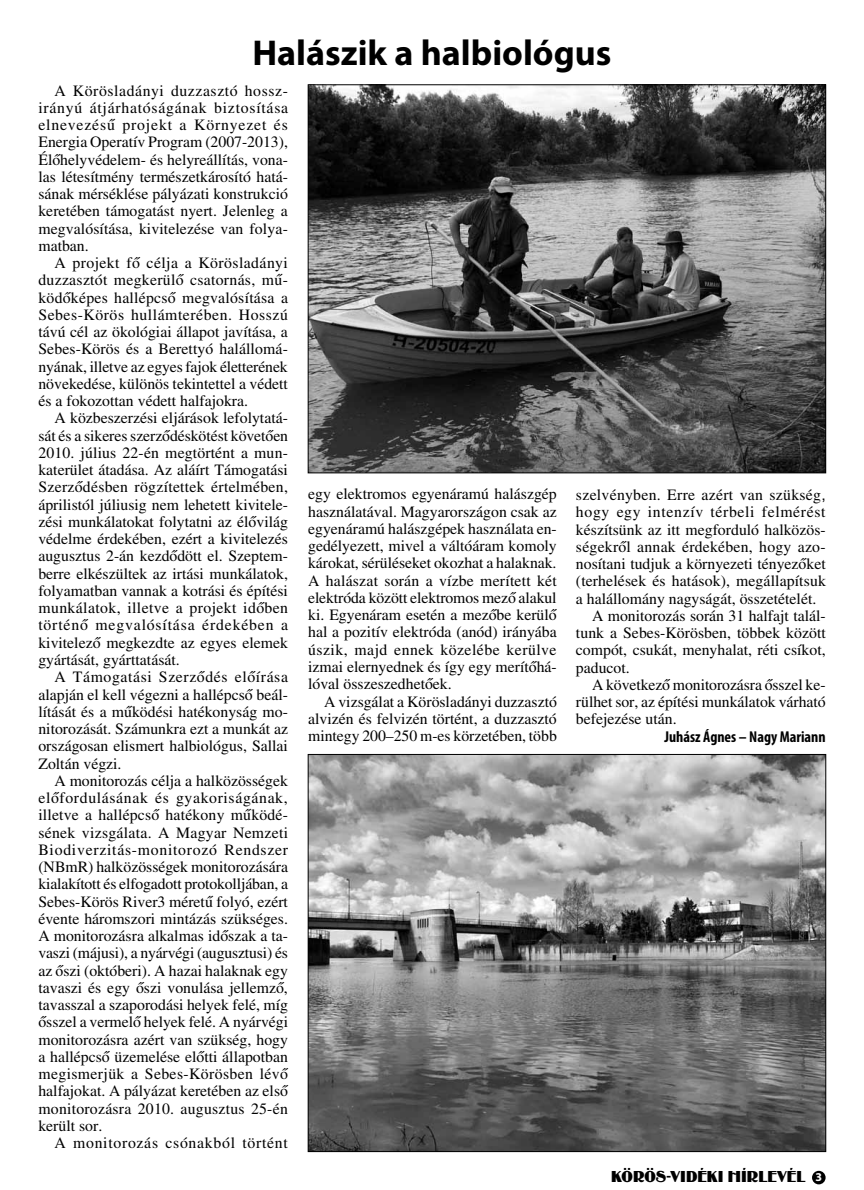
<style>
.page{position:relative;width:864px;height:1190px;background:#fff}
.page>*{position:absolute;margin:0;border:0;box-sizing:border-box;transform-origin:0 0}
.t1{font:700 36px "Myriad Pro";color:#000}
.t2{font:16.5px "Binner";letter-spacing:.005em;color:#000}
.t3{font:15.75px/17.2px "H Times";color:#000;text-align:justify}
.t4{font:15.75px "H Times";letter-spacing:.04em;color:#000}
.t5{font:15.75px "H Times";letter-spacing:.045em;color:#000}
.t6{font:700 condensed 15.75px "Myriad Pro";color:#000}
.s1{font-family:"Arial"}
.s2{font-family:"Myriad Pro";font-weight:700;font-size:12px;color:#fff}
</style>
<div class="page">
<div style="left:811px;top:1170px;width:14px;height:14px;background:#000;border-radius:50%"></div>
<img style="left:309px;top:86px;width:514px;height:385px">
<img style="left:309px;top:756px;width:514px;height:393px">
<h1 class="t1" style="left:252px;top:30px;width:360px">Halászik a halbiológus</h1>
<p class="t3" style="left:38px;top:82px;width:251px;text-indent:16px">A Körösladányi duzzasztó hossz&shy;irányú átjárhatóságának biztosítása elnevezésű projekt a Környezet és Energia Operatív Program (2007-2013), Élőhelyvédelem- és helyreállítás, vona&shy;las létesítmény természetkárosító hatá&shy;sának mérséklése pályázati konstrukció keretében támogatást nyert. Jelenleg a megvalósítása, kivitelezése van folya&shy;matban.</p>
<p class="t3" style="left:38px;top:255px;width:251px;text-indent:16px">A projekt fő célja a Körösladányi duzzasztót megkerülő csatornás, mű&shy;ködőképes hallépcső megvalósítása a Sebes-Körös hullámterében. Hosszú távú cél az ökológiai állapot javítása, a Sebes-Körös és a Berettyó halállomá&shy;nyának, illetve az egyes fajok életterének növekedése, különös tekintettel a védett és a fokozottan védett halfajokra.</p>
<p class="t3" style="left:38px;top:410px;width:251px;text-indent:16px">A közbeszerzési eljárások lefolytatá&shy;sát és a sikeres szerződéskötést követően 2010. július 22-én megtörtént a mun&shy;katerület átadása. Az aláírt Támogatási Szerződésben rögzítettek értelmében, áprilistól júliusig nem lehetett kivitele&shy;zési munkálatokat folytatni az élővilág védelme érdekében, ezért a kivitelezés augusztus 2-án kezdődött el. Szeptem&shy;berre elkészültek az irtási munkálatok, folyamatban vannak a kotrási és építési munkálatok, illetve a projekt időben történő megvalósítása érdekében a kivitelező megkezdte az egyes elemek gyártását, gyárttatását.</p>
<p class="t3" style="left:38px;top:669px;width:251px;text-indent:16px">A Támogatási Szerződés előírása alapján el kell végezni a hallépcső beál&shy;lítását és a működési hatékonyság mo&shy;nitorozását. Számunkra ezt a munkát az országosan elismert halbiológus, Sallai Zoltán végzi.</p>
<p class="t3" style="left:38px;top:772px;width:251px;text-indent:16px">A monitorozás célja a halközösségek előfordulásának és gyakoriságának, illetve a hallépcső hatékony működé&shy;sének vizsgálata. A Magyar Nemzeti Biodiverzitás-monitorozó Rendszer (NBmR) halközösségek monitorozására kialakított és elfogadott protokolljában, a Sebes-Körös River3 méretű folyó, ezért évente háromszori mintázás szükséges.<br>A monitorozásra alkalmas időszak a ta&shy;vaszi (májusi), a nyárvégi (augusztusi) és az őszi (októberi). A hazai halaknak egy tavaszi és egy őszi vonulása jellemző, tavasszal a szaporodási helyek felé, míg ősszel a vermelő helyek felé. A nyárvégi monitorozásra azért van szükség, hogy a hallépcső üzemelése előtti állapotban megismerjük a Sebes-Körösben lévő halfajokat. A pályázat keretében az első monitorozásra 2010. augusztus 25-én került sor.</p>
<p class="t5" style="left:54px;top:1133px;width:235px">A monitorozás csónakból történt</p>
<p class="t3" style="left:308px;top:486px;width:250px">egy elektromos egyenáramú halászgép használatával. Magyarországon csak az egyenáramú halászgépek használata en&shy;gedélyezett, mivel a váltóáram komoly károkat, sérüléseket okozhat a halaknak.<br>A halászat során a vízbe merített két elektróda között elektromos mező alakul ki. Egyenáram esetén a mezőbe kerülő hal a pozitív elektróda (anód) irányába úszik, majd ennek közelébe kerülve izmai elernyednek és így egy merítőhá&shy;lóval összeszedhetőek.</p>
<p class="t3" style="left:308px;top:693px;width:250px;text-indent:16px">A vizsgálat a Körösladányi duzzasztó alvizén és felvizén történt, a duzzasztó mintegy 200–250 m-es körzetében, több</p>
<p class="t3" style="left:575px;top:487px;width:251px">szelvényben. Erre azért van szükség<span class="s1">,</span></p>
<p class="t4" style="left:575px;top:503px;width:251px">hogy egy intenzív térbeli felmérést</p>
<p class="t3" style="left:575px;top:521px;width:251px">készítsünk az itt megforduló halközös-</p>
<p class="t3" style="left:575px;top:538px;width:251px">ségekről annak érdekében, hogy azo-</p>
<p class="t3" style="left:575px;top:556px;width:251px">nosítani tudjuk a környezeti tényezőket</p>
<p class="t3" style="left:575px;top:573px;width:251px">(terhelések és hatások), megállapítsuk</p>
<p class="t3" style="left:575px;top:590px;width:242px">a halállomány nagyságát, összetételét.</p>
<p class="t3" style="left:591px;top:607px;width:235px">A monitorozás során 31 halfajt talál-</p>
<p class="t3" style="left:575px;top:625px;width:251px">tunk a Sebes-Körösben, többek között</p>
<p class="t3" style="left:575px;top:642px;width:251px">compót, csukát, menyhalat, réti csíkot,</p>
<p class="t3" style="left:575px;top:659px;width:55px">paducot.</p>
<p class="t3" style="left:591px;top:676px;width:235px">A következő monitorozásra ősszel ke-</p>
<p class="t3" style="left:575px;top:694px;width:251px">rülhet sor, az építési munkálatok várható</p>
<p class="t3" style="left:575px;top:711px;width:102px">befejezése után.</p>
<p class="t6" style="left:664px;top:726px;width:163px">Juhász Ágnes – Nagy Mariann</p>
<p class="t2" style="left:611px;top:1166px;width:212px">KÖRÖS-VIDÉKI HÍRLEVÉL <span class="s2">3</span></p>
</div>
